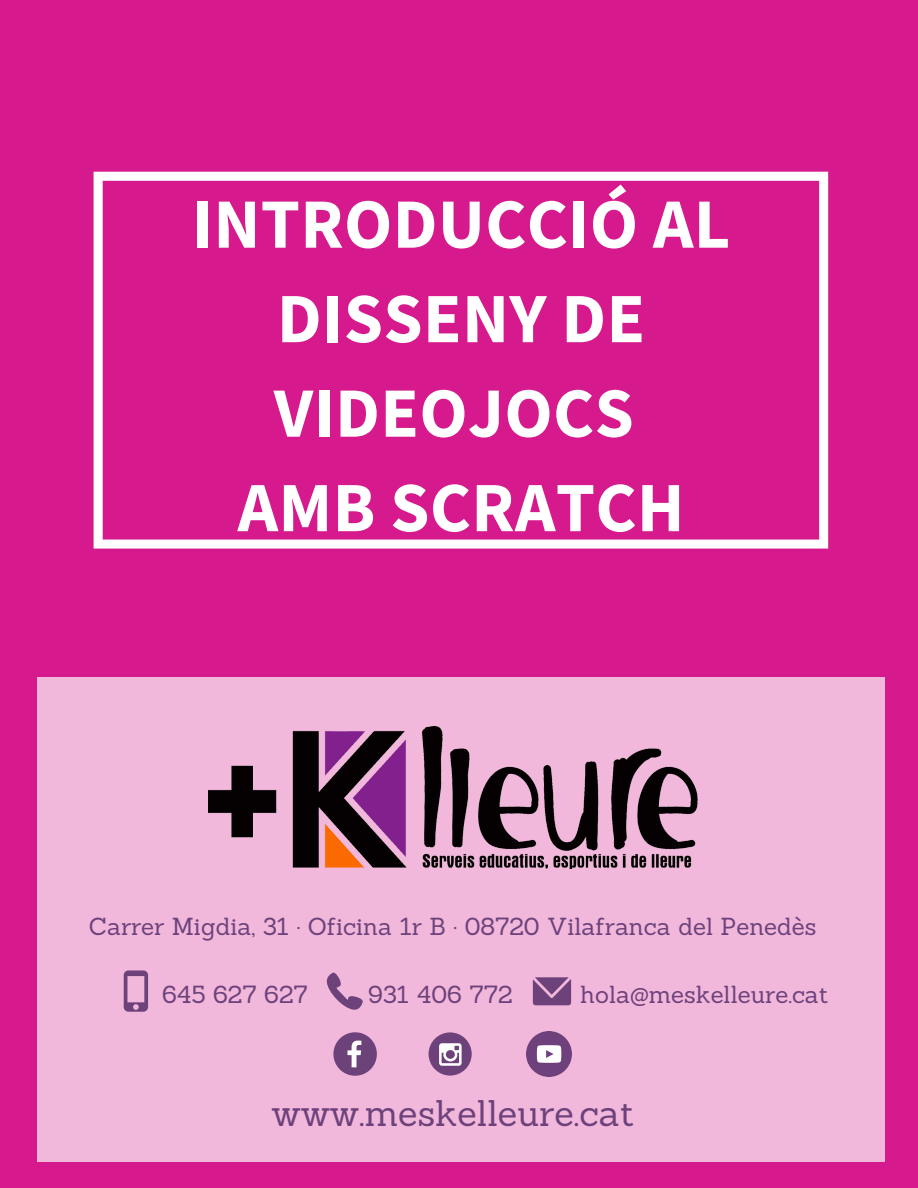
<style>
.page{position:relative;width:918px;height:1188px;background:#d61a8d}
.page>*{position:absolute;margin:0;border:0;box-sizing:border-box;transform-origin:0 0}
.t1{font:700 70.65px/94.5px "Source Sans Pro";letter-spacing:.005em;color:#fff;text-align:center}
.t2{font:36.15px "Sanchez";color:#6d427b}
.t3{font:24px "Sanchez";color:#6d427b}
</style>
<div class="page">
<div style="left:38px;top:677px;width:847px;height:485px;background:#f2b8dc"></div>
<img style="left:208px;top:727px;width:489px;height:141px">
<svg style="left:327px;top:973px;width:36px;height:37px"></svg>
<svg style="left:124px;top:970px;width:24px;height:42px"></svg>
<svg style="left:333px;top:1032px;width:44px;height:44px"></svg>
<div style="left:429px;top:1032px;width:43px;height:44px;background:#6d427b;border-radius:50%"></div>
<svg style="left:439px;top:1043px;width:23px;height:23px"></svg>
<img style="left:527px;top:1032px;width:45px;height:45px">
<svg style="left:533px;top:977px;width:38px;height:28px"></svg>
<svg style="left:94px;top:172px;width:734px;height:377px"></svg>
<h1 class="t1" style="left:192px;top:175px;width:540px">INTRODUCCIÓ AL<br>DISSENY DE<br>VIDEOJOCS<br>AMB SCRATCH</h1>
<p class="t3" style="left:89px;top:911px;width:729px">Carrer Migdia, 31 · Oficina 1r B · 08720 Vilafranca del Penedès</p>
<p class="t3" style="left:162px;top:979px;width:147px">645 627 627</p>
<p class="t3" style="left:368px;top:979px;width:146px">931 406 772</p>
<p class="t3" style="left:580px;top:979px;width:250px">hola@meskelleure.cat</p>
<h2 class="t2" style="left:271px;top:1090px;width:364px">www.meskelleure.cat</h2>
</div>
